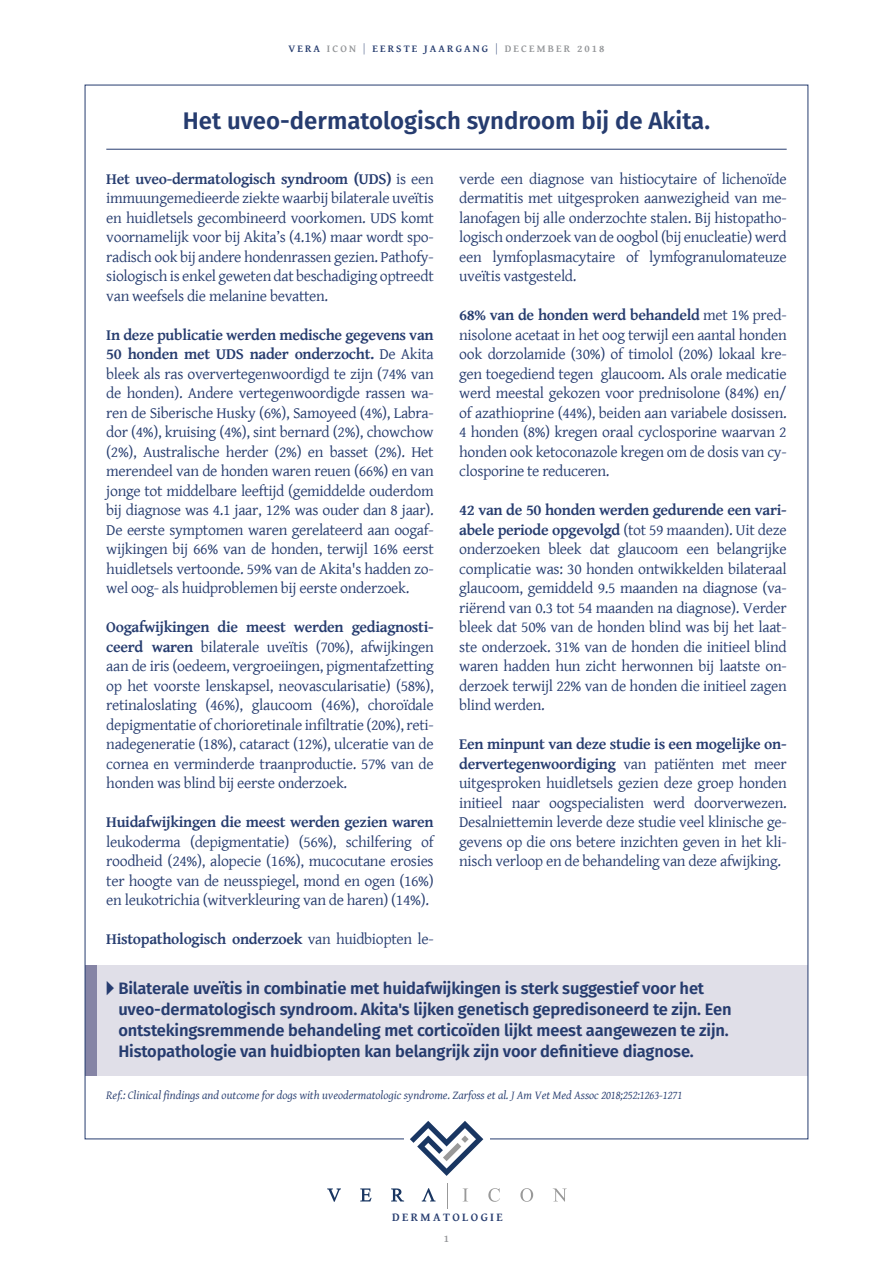
<style>
.page{position:relative;width:893px;height:1263px;background:#fff}
.page>*{position:absolute;margin:0;border:0;box-sizing:border-box;transform-origin:0 0}
.t1{font:600 24px "Fira Sans";color:#263c6f}
.t2{font:600 16.5px/21px "Fira Sans";letter-spacing:-.01em;color:#263c6f}
.t3{font:15.75px/19.5px "Gentium Basic";letter-spacing:-.02em;color:#263c6f;text-align:justify}
.t4{font:700 15.75px "Gentium Basic";letter-spacing:-.02em;color:#263c6f}
.t5{font:italic 12px "Gentium Basic";color:#263c6f}
.t6{font:700 12px "Gentium Basic";letter-spacing:.2em;color:#263c6f}
.t7{font:700 10.5px "Gentium Basic";letter-spacing:.2em;color:#263c6f}
.t8{font:700 10.5px "Gentium Basic";letter-spacing:.2em;color:#939598}
.s1{color:#939598}
.s2{font-weight:700}
.s3{font-weight:400}
</style>
<div class="page">
<svg style="left:327px;top:1188px;width:109px;height:14px"></svg>
<svg style="left:463px;top:1188px;width:104px;height:14px"></svg>
<svg style="left:447px;top:1183px;width:1px;height:25px"></svg>
<div style="left:85px;top:965px;width:723px;height:111px;background:#e0dfe8"></div>
<hr style="left:106px;top:149px;width:681px;height:1px;background:#263c6f">
<div style="left:85px;top:965px;width:11px;height:111px;background:#8584a5"></div>
<svg style="left:410px;top:1121px;width:73px;height:55px"></svg>
<p class="t7" style="left:288px;top:40px;width:69px">VERA <span class="s1">ICON</span></p>
<p class="t7" style="left:373px;top:40px;width:117px">EERSTE JAARGANG</p>
<p class="t8" style="left:505px;top:40px;width:101px">DECEMBER 2018</p>
<p class="t1" style="left:183px;top:101px;width:529px">Het uveo-dermatologisch syndroom bij de Akita.</p>
<p class="t3" style="left:106px;top:169px;width:329px"><span class="s2">Het uveo-dermatologisch syndroom (UDS)</span> is een immuungemedieerde ziekte waarbij bilaterale uveïtis en huidletsels gecombineerd voorkomen. UDS komt voornamelijk voor bij Akita’s (4.1%) maar wordt spo&shy;radisch ook bij andere hondenrassen gezien. Pathofy&shy;siologisch is enkel geweten dat beschadiging optreedt van weefsels die melanine bevatten.</p>
<p class="t3" style="left:106px;top:325px;width:329px"><span class="s2">In deze publicatie werden medische gegevens van 50 honden met UDS nader onderzocht.</span> De Akita bleek als ras oververtegenwoordigd te zijn (74% van de honden). Andere vertegenwoordigde rassen wa&shy;ren de Siberische Husky (6%), Samoyeed (4%), Labra&shy;dor (4%), kruising (4%), sint bernard (2%), chowchow (2%), Australische herder (2%) en basset (2%). Het merendeel van de honden waren reuen (66%) en van jonge tot middelbare leeftijd (gemiddelde ouderdom bij diagnose was 4.1 jaar, 12% was ouder dan 8 jaar).<br>De eerste symptomen waren gerelateerd aan oogaf&shy;wijkingen bij 66% van de honden, terwijl 16% eerst huidletsels vertoonde. 59% van de Akita's hadden zo&shy;wel oog- als huidproblemen bij eerste onderzoek.</p>
<p class="t3" style="left:106px;top:617px;width:329px"><span class="s2">Oogafwijkingen die meest werden gediagnosti&shy;ceerd waren</span> bilaterale uveïtis (70%), afwijkingen aan de iris (oedeem, vergroeiingen, pigmentafzetting op het voorste lenskapsel, neovascularisatie) (58%), retinaloslating (46%), glaucoom (46%), choroïdale depigmentatie of chorioretinale infiltratie (20%), reti&shy;nadegeneratie (18%), cataract (12%), ulceratie van de cornea en verminderde traanproductie. 57% van de honden was blind bij eerste onderzoek.</p>
<p class="t3" style="left:106px;top:812px;width:329px"><span class="s2">Huidafwijkingen die meest werden gezien waren </span>leukoderma (depigmentatie) (56%), schilfering of roodheid (24%), alopecie (16%), mucocutane erosies ter hoogte van de neusspiegel, mond en ogen (16%) en leukotrichia (witverkleuring van de haren) (14%).</p>
<p class="t4" style="left:106px;top:927px;width:329px">Histopathologisch onderzoek <span class="s3">van huidbiopten le-</span></p>
<p class="t3" style="left:459px;top:169px;width:329px">verde een diagnose van histiocytaire of lichenoïde dermatitis met uitgesproken aanwezigheid van me&shy;lanofagen bij alle onderzochte stalen. Bij histopatho&shy;logisch onderzoek van de oogbol (bij enucleatie) werd een lymfoplasmacytaire of lymfogranulomateuze uveïtis vastgesteld.</p>
<p class="t3" style="left:459px;top:305px;width:329px"><span class="s2">68% van de honden werd behandeld</span> met 1% pred&shy;nisolone acetaat in het oog terwijl een aantal honden ook dorzolamide (30%) of timolol (20%) lokaal kre&shy;gen toegediend tegen glaucoom. Als orale medicatie werd meestal gekozen voor prednisolone (84%) en/ of azathioprine (44%), beiden aan variabele dosissen.<br>4 honden (8%) kregen oraal cyclosporine waarvan 2 honden ook ketoconazole kregen om de dosis van cy&shy;closporine te reduceren.</p>
<p class="t3" style="left:459px;top:500px;width:329px"><span class="s2">42 van de 50 honden werden gedurende een vari&shy;abele periode opgevolgd</span> (tot 59 maanden). Uit deze onderzoeken bleek dat glaucoom een belangrijke complicatie was: 30 honden ontwikkelden bilateraal glaucoom, gemiddeld 9.5 maanden na diagnose (va&shy;riërend van 0.3 tot 54 maanden na diagnose). Verder bleek dat 50% van de honden blind was bij het laat&shy;ste onderzoek. 31% van de honden die initieel blind waren hadden hun zicht herwonnen bij laatste on&shy;derzoek terwijl 22% van de honden die initieel zagen blind werden.</p>
<p class="t3" style="left:459px;top:734px;width:329px"><span class="s2">Een minpunt van deze studie is een mogelijke on&shy;dervertegenwoordiging</span> van patiënten met meer uitgesproken huidletsels gezien deze groep honden initieel naar oogspecialisten werd doorverwezen.<br>Desalniettemin leverde deze studie veel klinische ge&shy;gevens op die ons betere inzichten geven in het kli&shy;nisch verloop en de behandeling van deze afwijking.</p>
<p class="t2" style="left:118px;top:976px;width:615px">Bilaterale uveïtis in combinatie met huidafwijkingen is sterk suggestief voor het uveo-dermatologisch syndroom. Akita's lijken genetisch gepredisoneerd te zijn. Een ontstekingsremmende behandeling met corticoïden lijkt meest aangewezen te zijn.<br>Histopathologie van huidbiopten kan belangrijk zijn voor definitieve diagnose.</p>
<p class="t5" style="left:106px;top:1086px;width:577px">Ref.: Clinical findings and outcome for dogs with uveodermatologic syndrome. Zarfoss et al. J Am Vet Med Assoc 2018;252:1263-1271</p>
<p class="t6" style="left:392px;top:1207px;width:112px">DERMATOLOGIE</p>
<p class="t8" style="left:444px;top:1231px;width:7px">1</p>
</div>
